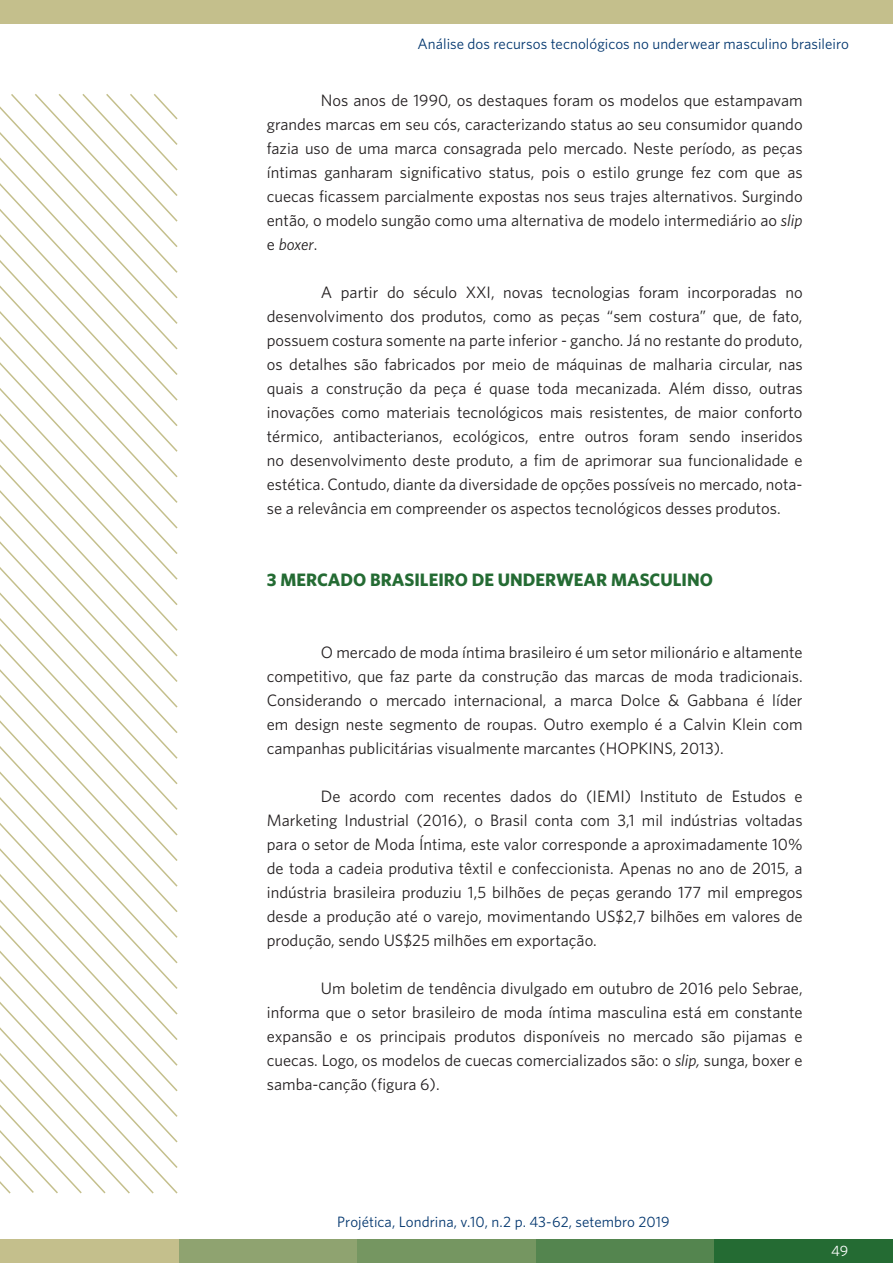
<style>
.page{position:relative;width:893px;height:1263px;background:#fff}
.page>*{position:absolute;margin:0;border:0;box-sizing:border-box;transform-origin:0 0}
.t1{font:700 18px "Whitney";color:#246b33}
.t2{font:16.5px/24px "Whitney";color:#231f20;text-align:justify}
.cabecalho{font:15px "Whitney";letter-spacing:.005em;color:#02366e}
.t3{font:15px "Whitney";color:#fff}
.s1{font-style:italic}
</style>
<div class="page">
<svg style="left:0;top:453px;width:177px;height:23px"></svg>
<svg style="left:0;top:476px;width:178px;height:25px"></svg>
<svg style="left:0;top:501px;width:178px;height:26px"></svg>
<svg style="left:0;top:527px;width:178px;height:25px"></svg>
<svg style="left:0;top:552px;width:178px;height:26px"></svg>
<svg style="left:0;top:578px;width:178px;height:26px"></svg>
<svg style="left:0;top:604px;width:178px;height:25px"></svg>
<svg style="left:0;top:629px;width:178px;height:26px"></svg>
<svg style="left:0;top:655px;width:178px;height:25px"></svg>
<svg style="left:0;top:680px;width:178px;height:26px"></svg>
<svg style="left:0;top:706px;width:178px;height:25px"></svg>
<svg style="left:0;top:731px;width:178px;height:26px"></svg>
<svg style="left:0;top:757px;width:178px;height:26px"></svg>
<svg style="left:0;top:783px;width:178px;height:25px"></svg>
<svg style="left:0;top:808px;width:178px;height:386px"></svg>
<svg style="left:0;top:834px;width:155px;height:360px"></svg>
<svg style="left:0;top:94px;width:178px;height:359px"></svg>
<svg style="left:0;top:859px;width:131px;height:335px"></svg>
<div style="left:179px;top:1239px;width:178px;height:24px;background:#8fa370"></div>
<div style="left:0;top:1239px;width:179px;height:24px;background:#c4bf8c"></div>
<div style="left:0;top:0;width:893px;height:23px;background:#c4bf8c"></div>
<div style="left:357px;top:1239px;width:179px;height:24px;background:#759661"></div>
<div style="left:536px;top:1239px;width:178px;height:24px;background:#54854f"></div>
<div style="left:714px;top:1239px;width:179px;height:24px;background:#246b33"></div>
<p class="cabecalho" style="left:417px;top:34px;width:433px">Análise dos recursos tecnológicos no underwear masculino brasileiro</p>
<p class="t2" style="left:267px;top:88px;width:537px;text-indent:54px">Nos anos de 1990, os destaques foram os modelos que estampavam grandes marcas em seu cós, caracterizando status ao seu consumidor quando fazia uso de uma marca consagrada pelo mercado. Neste período, as peças íntimas ganharam significativo status, pois o estilo grunge fez com que as cuecas ficassem parcialmente expostas nos seus trajes alternativos. Surgindo então, o modelo sungão como uma alternativa de modelo intermediário ao <span class="s1">slip </span>e <span class="s1">boxer</span>.</p>
<p class="t2" style="left:267px;top:280px;width:537px;text-indent:54px">A partir do século XXI, novas tecnologias foram incorporadas no desenvolvimento dos produtos, como as peças “sem costura” que, de fato, possuem costura somente na parte inferior - gancho. Já no restante do produto, os detalhes são fabricados por meio de máquinas de malharia circular, nas quais a construção da peça é quase toda mecanizada. Além disso, outras inovações como materiais tecnológicos mais resistentes, de maior conforto térmico, antibacterianos, ecológicos, entre outros foram sendo inseridos no desenvolvimento deste produto, a fim de aprimorar sua funcionalidade e estética. Contudo, diante da diversidade de opções possíveis no mercado, nota&shy;se a relevância em compreender os aspectos tecnológicos desses produtos.</p>
<p class="t1" style="left:267px;top:568px;width:448px">3 MERCADO BRASILEIRO DE UNDERWEAR MASCULINO</p>
<p class="t2" style="left:267px;top:640px;width:537px;text-indent:54px">O mercado de moda íntima brasileiro é um setor milionário e altamente competitivo, que faz parte da construção das marcas de moda tradicionais.<br>Considerando o mercado internacional, a marca Dolce &amp; Gabbana é líder em design neste segmento de roupas. Outro exemplo é a Calvin Klein com campanhas publicitárias visualmente marcantes (HOPKINS, 2013).</p>
<p class="t2" style="left:267px;top:784px;width:537px;text-indent:54px">De acordo com recentes dados do (IEMI) Instituto de Estudos e Marketing Industrial (2016), o Brasil conta com 3,1 mil indústrias voltadas para o setor de Moda Íntima, este valor corresponde a aproximadamente 10% de toda a cadeia produtiva têxtil e confeccionista. Apenas no ano de 2015, a indústria brasileira produziu 1,5 bilhões de peças gerando 177 mil empregos desde a produção até o varejo, movimentando US$2,7 bilhões em valores de produção, sendo US$25 milhões em exportação.</p>
<p class="t2" style="left:267px;top:976px;width:537px;text-indent:54px">Um boletim de tendência divulgado em outubro de 2016 pelo Sebrae, informa que o setor brasileiro de moda íntima masculina está em constante expansão e os principais produtos disponíveis no mercado são pijamas e cuecas. Logo, os modelos de cuecas comercializados são: o <span class="s1">slip,</span> sunga, boxer e samba-canção (figura 6).</p>
<p class="cabecalho" style="left:337px;top:1212px;width:334px">Projética, Londrina, v.10, n.2 p. 43-62, setembro 2019</p>
<p class="t3" style="left:831px;top:1241px;width:19px">49</p>
</div>
